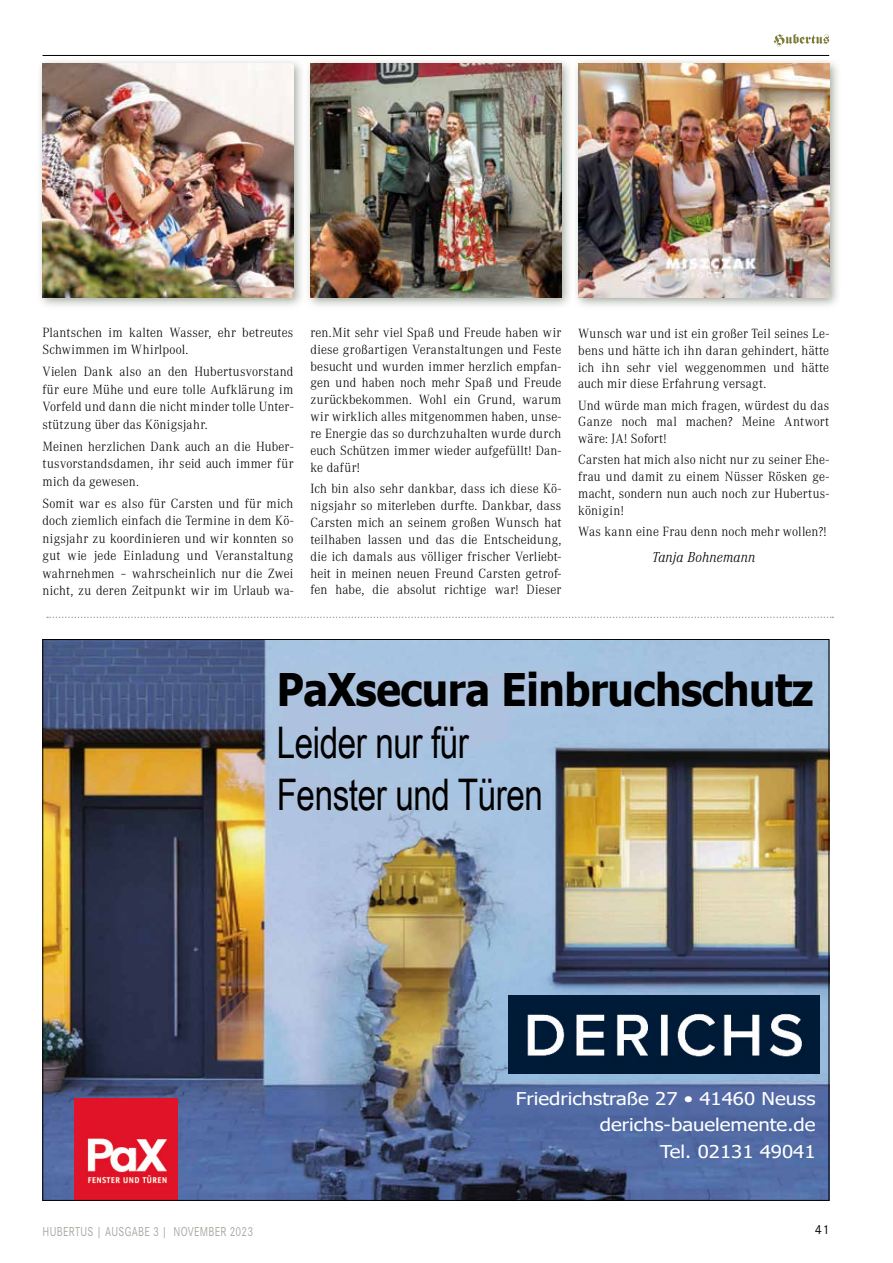
<style>
.page{position:relative;width:893px;height:1263px;background:#fff}
.page>*{position:absolute;margin:0;border:0;box-sizing:border-box;transform-origin:0 0}
.t1{font:700 44.85px "Tahoma";letter-spacing:-.01em;color:#000;scale:.92 1}
.t2{font:43.5px/52.2px "Arial Narrow";letter-spacing:-.01em;color:#000;scale:.93 1}
.t3{font:17.55px/26.4px "Tahoma";color:#fff;text-align:right;scale:1.16 1}
.t4{font:italic 300 15px "Corporate A Pro";letter-spacing:.01em;color:#000;scale:.95 1}
.t5{font:300 13.8px/17px "Corporate A Pro";letter-spacing:.015em;color:#000;text-align:justify;scale:.95 1}
.t6{font:13.5px "Corporate S Pro";letter-spacing:.03em;color:#a3aa9f;scale:.8 1}
.t7{font:13.5px "Corporate S Pro";color:#000}
.t8{font:12px "Courier";color:#000}
</style>
<div class="page">
<hr style="left:43px;top:55px;width:786px;height:1px;background:#000">
<svg style="left:774px;top:34px;width:55px;height:13px"></svg>
<svg style="left:576px;top:61px;width:262px;height:245px"></svg>
<img style="left:578px;top:64px;width:251px;height:234px">
<svg style="left:47px;top:617px;width:786px;height:1px"></svg>
<img style="left:45px;top:641px;width:782px;height:554px">
<img style="left:75px;top:1099px;width:102px;height:96px">
<img style="left:509px;top:995px;width:310px;height:78px">
<div style="left:510px;top:1098px;width:306px;height:24px;background:#5269a4"></div>
<svg style="left:591px;top:1134px;width:43px;height:24px"></svg>
<div style="left:647px;top:1136px;width:78px;height:22px;background:#526ba5"></div>
<div style="left:738px;top:1136px;width:77px;height:22px;background:#526ca5"></div>
<div style="left:285px;top:665px;width:200px;height:42px;background:#acc2df"></div>
<div style="left:505px;top:664px;width:59px;height:41px;background:#aec1df"></div>
<div style="left:570px;top:664px;width:179px;height:42px;background:#a4c1df"></div>
<div style="left:756px;top:668px;width:61px;height:38px;background:#a3c0de"></div>
<div style="left:285px;top:719px;width:85px;height:40px;background:#aec1df"></div>
<svg style="left:382px;top:732px;width:46px;height:27px"></svg>
<svg style="left:439px;top:719px;width:40px;height:40px;background:#abc1df"></svg>
<div style="left:285px;top:770px;width:103px;height:38px;background:#aec1df"></div>
<div style="left:400px;top:768px;width:51px;height:40px;background:#aac4e0"></div>
<div style="left:463px;top:770px;width:77px;height:38px;background:#a6c3e1"></div>
<img style="left:45px;top:1195px;width:773px;height:3px">
<img style="left:75px;top:1195px;width:102px;height:3px">
<svg style="left:818px;top:1195px;width:11px;height:6px"></svg>
<svg style="left:40px;top:61px;width:262px;height:245px"></svg>
<img style="left:43px;top:64px;width:250px;height:234px">
<svg style="left:308px;top:61px;width:262px;height:245px"></svg>
<img style="left:310px;top:64px;width:251px;height:234px">
<p class="t5" style="left:43px;top:323px;width:266px;line-height:17.5px">Plantschen im kalten Wasser, ehr betreutes<br>Schwimmen im Whirlpool.</p>
<p class="t5" style="left:43px;top:362px;width:266px;line-height:17.5px">Vielen Dank also an den Hubertusvorstand für eure Mühe und eure tolle Aufklärung im Vorfeld und dann die nicht minder tolle Unter&shy;stützung über das Königsjahr.</p>
<p class="t5" style="left:43px;top:437px;width:266px;line-height:17.5px">Meinen herzlichen Dank auch an die Huber&shy;tusvorstandsdamen, ihr seid auch immer für mich da gewesen.</p>
<p class="t5" style="left:43px;top:494px;width:266px;line-height:17.5px">Somit war es also für Carsten und für mich doch ziemlich einfach die Termine in dem Kö&shy;nigsjahr zu koordinieren und wir konnten so gut wie jede Einladung und Veranstaltung wahrnehmen – wahrscheinlich nur die Zwei nicht, zu deren Zeitpunkt wir im Urlaub wa-</p>
<p class="t8" style="left:1px;top:419px;width:175px">.06.2019 13:39 Seite 1</p>
<p class="t5" style="left:310px;top:323px;width:266px">ren.Mit sehr viel Spaß und Freude haben wir diese großartigen Veranstaltungen und Feste besucht und wurden immer herzlich empfan&shy;gen und haben noch mehr Spaß und Freude zurückbekommen. Wohl ein Grund, warum wir wirklich alles mitgenommen haben, unse&shy;re Energie das so durchzuhalten wurde durch euch Schützen immer wieder aufgefüllt! Dan&shy;ke dafür!</p>
<p class="t5" style="left:310px;top:479px;width:266px">Ich bin also sehr dankbar, dass ich diese Kö&shy;nigsjahr so miterleben durfte. Dankbar, dass Carsten mich an seinem großen Wunsch hat teilhaben lassen und das die Entscheidung, die ich damals aus völliger frischer Verliebt&shy;heit in meinen neuen Freund Carsten getrof&shy;fen habe, die absolut richtige war! Dieser</p>
<p class="t5" style="left:578px;top:324px;width:266px">Wunsch war und ist ein großer Teil seines Le&shy;bens und hätte ich ihn daran gehindert, hätte ich ihn sehr viel weggenommen und hätte auch mir diese Erfahrung versagt.</p>
<p class="t5" style="left:578px;top:396px;width:266px">Und würde man mich fragen, würdest du das Ganze noch mal machen? Meine Antwort wäre: JA! Sofort!</p>
<p class="t5" style="left:578px;top:451px;width:266px">Carsten hat mich also nicht nur zu seiner Ehe&shy;frau und damit zu einem Nüsser Rösken ge&shy;macht, sondern nun auch noch zur Hubertus&shy;königin!</p>
<p class="t5" style="left:578px;top:523px;width:263px">Was kann eine Frau denn noch mehr wollen?!</p>
<p class="t4" style="left:652px;top:546px;width:110px">Tanja Bohnemann</p>
<h1 class="t1" style="left:277px;top:658px;width:585px">PaXsecura Einbruchschutz</h1>
<h2 class="t2" style="left:277px;top:715px;width:288px">Leider nur für<br>Fenster und Türen</h2>
<p class="t3" style="left:516px;top:1086px;width:260px">Friedrichstraße 27 • 41460 Neuss derichs-bauelemente.de<br>Tel. 02131 49041</p>
<p class="t6" style="left:43px;top:1221px;width:265px">HUBERTUS | AUSGABE 3 | NOVEMBER 2023</p>
<p class="t7" style="left:815px;top:1219px;width:16px">41</p>
</div>
